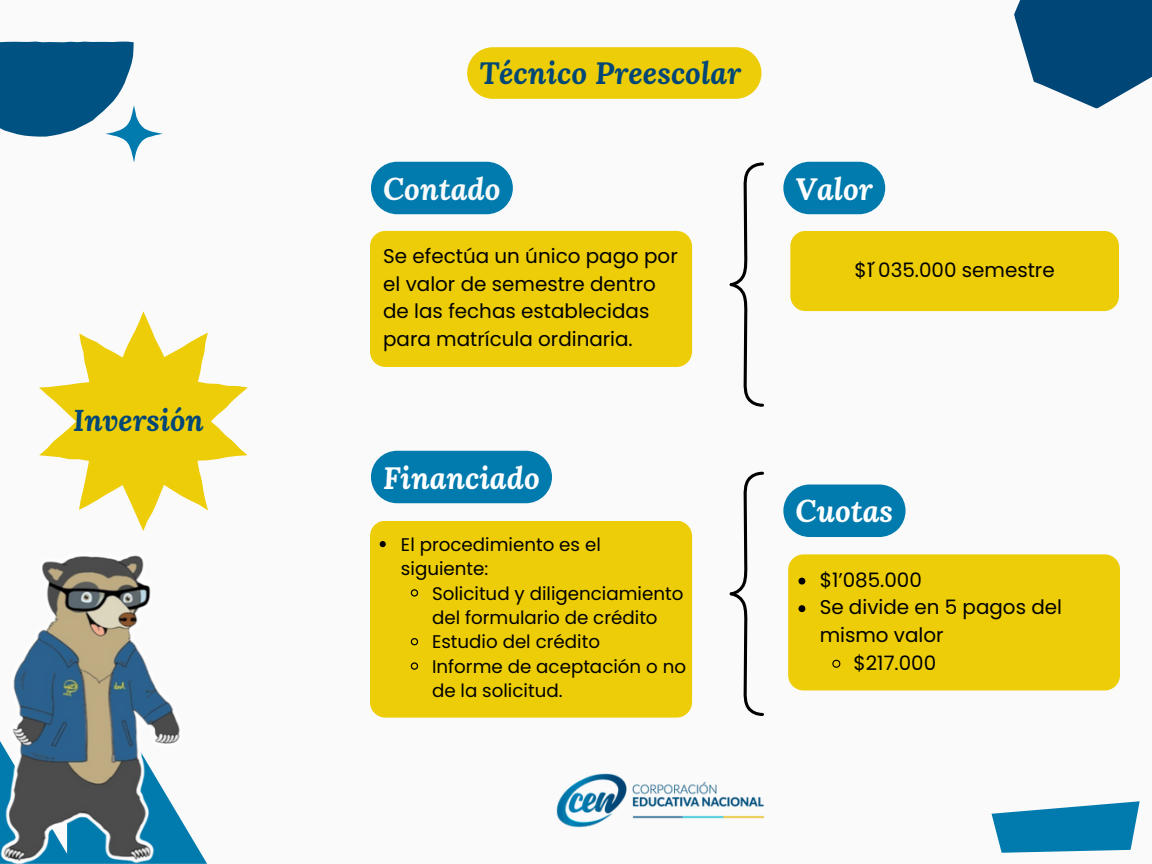
<style>
.page{position:relative;width:1152px;height:864px;background:#fafafa}
.page>*{position:absolute;margin:0;border:0;box-sizing:border-box;transform-origin:0 0}
.t1{font:italic 700 30.6px "Lora";color:#fff}
.t2{font:italic 700 30.6px "Lora";color:#004676}
.t3{font:italic 700 30.6px "Lora";color:#fafafa}
.t4{font:italic 700 30px "Lora";color:#004676}
.t5{font:19.95px/27.6px "Poppins";color:#000}
.t6{font:18.3px/24.5px "Poppins";color:#000}
.s1{font-family:"Noto Sans"}
</style>
<div class="page">
<svg style="left:1014px;top:0;width:138px;height:109px"></svg>
<svg style="left:0;top:42px;width:163px;height:121px"></svg>
<div style="left:467px;top:47px;width:294px;height:52px;background:#edcd08;border-radius:26px"></div>
<svg style="left:992px;top:801px;width:148px;height:52px"></svg>
<img style="left:556px;top:773px;width:208px;height:54px">
<svg style="left:39px;top:311px;width:209px;height:220px"></svg>
<div style="left:370px;top:231px;width:322px;height:136px;background:#edcd08;border-radius:16px"></div>
<div style="left:790px;top:231px;width:329px;height:80px;background:#edcd08;border-radius:15px"></div>
<div style="left:370px;top:521px;width:322px;height:197px;background:#edcd08;border-radius:16px"></div>
<svg style="left:380px;top:541px;width:6px;height:6px"></svg>
<svg style="left:410px;top:589px;width:9px;height:8px"></svg>
<svg style="left:410px;top:638px;width:9px;height:8px"></svg>
<svg style="left:410px;top:662px;width:9px;height:8px"></svg>
<div style="left:788px;top:554px;width:332px;height:136px;background:#edcd08;border-radius:15px"></div>
<svg style="left:798px;top:578px;width:7px;height:7px"></svg>
<svg style="left:798px;top:605px;width:7px;height:7px"></svg>
<svg style="left:832px;top:659px;width:9px;height:9px"></svg>
<svg style="left:729px;top:471px;width:35px;height:245px"></svg>
<svg style="left:729px;top:162px;width:35px;height:245px"></svg>
<img style="left:0;top:555px;width:207px;height:309px">
<svg style="left:783px;top:162px;width:102px;height:52px;background:#1c88b6"></svg>
<svg style="left:783px;top:485px;width:123px;height:52px;background:#1887b5"></svg>
<svg style="left:371px;top:162px;width:142px;height:52px;background:#1484b3"></svg>
<div style="left:371px;top:451px;width:181px;height:52px;background:#017bae"></div>
<p class="t4" style="left:73px;top:400px;width:132px">Inversión</p>
<p class="t2" style="left:479px;top:52px;width:263px">Técnico Preescolar</p>
<p class="t3" style="left:383px;top:168px;width:119px">Contado</p>
<p class="t5" style="left:383px;top:243px;width:296px">Se efectúa un ú nico pago por el valor de semestre dentro de las fechas establecidas para matrícula ordinaria.</p>
<p class="t1" style="left:383px;top:457px;width:158px">Financiado</p>
<p class="t6" style="left:401px;top:532px;width:201px">El procedimiento es el siguiente:</p>
<p class="t6" style="left:432px;top:581px;width:253px">Solicitud y diligenciamiento del formulario de crédito</p>
<p class="t6" style="left:432px;top:630px;width:170px">Estudio del crédito</p>
<p class="t6" style="left:432px;top:654px;width:256px">Informe de aceptación o no de la solicitud.</p>
<p class="t1" style="left:796px;top:168px;width:79px">Valor</p>
<p class="t5" style="left:854px;top:256px;width:202px">$1 <span class="s1">́</span>035.000 semestre</p>
<p class="t1" style="left:796px;top:491px;width:99px">Cuotas</p>
<p class="t5" style="left:820px;top:566px;width:104px">$1’085.000</p>
<p class="t5" style="left:820px;top:594px;width:244px">Se divide en 5 pagos del mismo valor</p>
<p class="t5" style="left:854px;top:649px;width:84px">$217.000</p>
</div>
